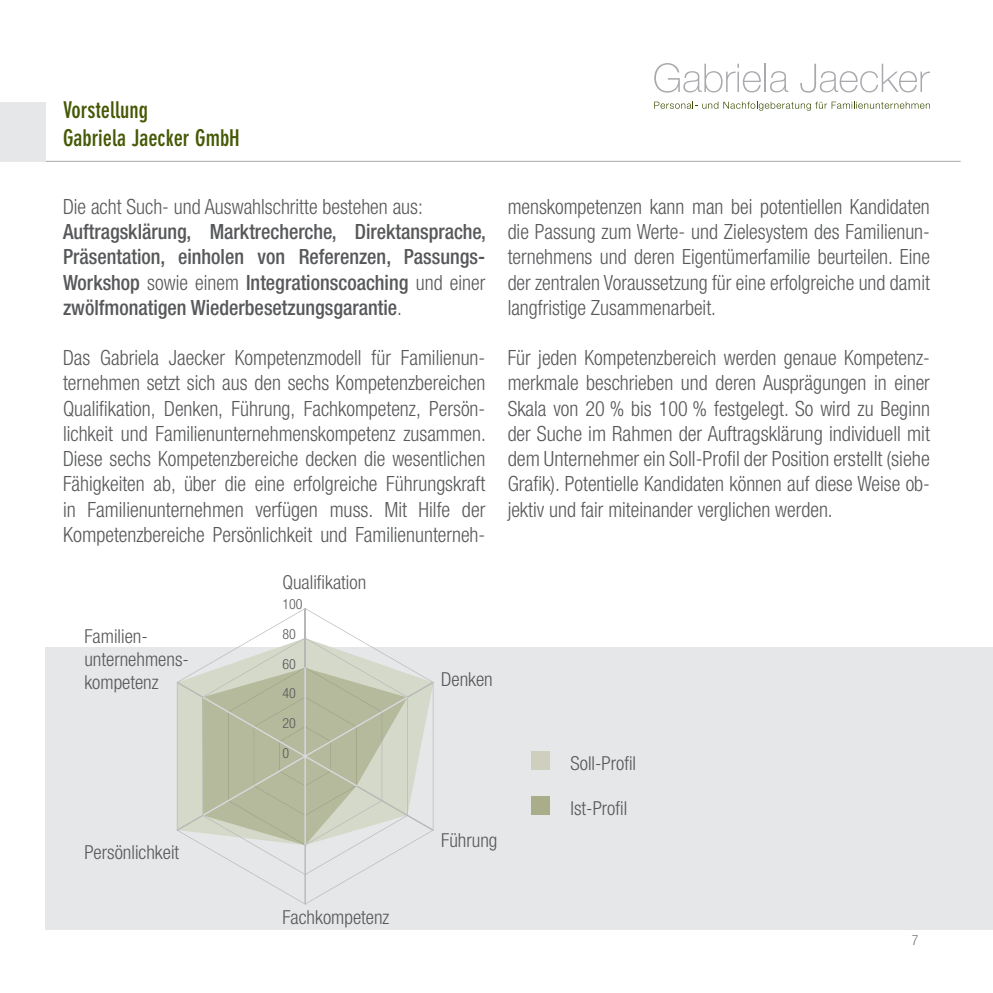
<style>
.page{position:relative;width:993px;height:993px;background:#fff}
.page>*{position:absolute;margin:0;border:0;box-sizing:border-box;transform-origin:0 0}
.t1{font:700 condensed 22.75px/27.3px "DIN Neuzeit Grotesk";color:#455804}
.t2{font:300 condensed 21px/25.2px "Helvetica Neue";color:#57585a;text-align:justify;scale:.96 1}
.t3{font:500 condensed 21px/25.2px "Helvetica Neue";color:#57585a;text-align:justify;scale:.96 1}
.t4{font:300 condensed 19.25px/22.6px "Helvetica Neue";color:#57585a}
.t5{font:300 condensed 14px/29.8px "Helvetica Neue";color:#57585a}
.t6{font:300 condensed 14px "Helvetica Neue";color:#76787b}
.s1{font-weight:300}
</style>
<div class="page">
<hr style="left:46px;top:161px;width:914px;height:1px;background:#a8a9ad">
<svg style="left:654px;top:102px;width:275px;height:9px"></svg>
<svg style="left:654px;top:63px;width:134px;height:30px"></svg>
<svg style="left:800px;top:64px;width:129px;height:29px"></svg>
<div style="left:0;top:102px;width:46px;height:59px;background:#e6e7e9"></div>
<div style="left:46px;top:647px;width:946px;height:282px;background:#e6e7e9"></div>
<svg style="left:177px;top:608px;width:256px;height:296px"></svg>
<div style="left:531px;top:796px;width:19px;height:19px;background:#a9ad89"></div>
<div style="left:531px;top:750px;width:19px;height:19px;background:#ced0bd"></div>
<p class="t1" style="left:63px;top:97px;width:178px">Vorstellung<br>Gabriela Jaecker GmbH</p>
<p class="t2" style="left:63px;top:194px;width:376px">Die acht Such- und Auswahlschritte bestehen aus:</p>
<p class="t3" style="left:63px;top:219px;width:442px">Auftragsklärung, Marktrecherche, Direktansprache, Präsentation, einholen von Referenzen, Passungs-Workshop <span class="s1">sowie einem</span> Integrationscoaching <span class="s1">und einer </span>zwölfmonatigen Wiederbesetzungsgarantie<span class="s1">.</span></p>
<p class="t2" style="left:63px;top:345px;width:442px">Das Gabriela Jaecker Kompetenzmodell für Familienun&shy;ternehmen setzt sich aus den sechs Kompetenzbereichen Qualifikation, Denken, Führung, Fachkompetenz, Persön&shy;lichkeit und Familienunternehmenskompetenz zusammen.<br>Diese sechs Kompetenzbereiche decken die wesentlichen Fähigkeiten ab, über die eine erfolgreiche Führungskraft in Familienunternehmen verfügen muss. Mit Hilfe der Kompetenzbereiche Persönlichkeit und Familienunterneh-</p>
<p class="t2" style="left:507px;top:194px;width:441px">menskompetenzen kann man bei potentiellen Kandidaten die Passung zum Werte- und Zielesystem des Familienun&shy;ternehmens und deren Eigentümerfamilie beurteilen. Eine der zentralen Voraussetzung für eine erfolgreiche und damit langfristige Zusammenarbeit.</p>
<p class="t2" style="left:507px;top:345px;width:441px">Für jeden Kompetenzbereich werden genaue Kompetenz&shy;merkmale beschrieben und deren Ausprägungen in einer Skala von 20 % bis 100 % festgelegt. So wird zu Beginn der Suche im Rahmen der Auftragsklärung individuell mit dem Unternehmer ein Soll-Profil der Position erstellt (siehe Grafik). Potentielle Kandidaten können auf diese Weise ob&shy;jektiv und fair miteinander verglichen werden.</p>
<p class="t4" style="left:84px;top:625px;width:106px">Familien&shy;unternehmens&shy;kompetenz</p>
<p class="t4" style="left:84px;top:840px;width:96px">Persönlichkeit</p>
<p class="t4" style="left:282px;top:570px;width:85px">Qualifikation</p>
<p class="t5" style="left:282px;top:589px;width:22px">100<br>80<br>60<br>40<br>20<br>0</p>
<p class="t4" style="left:441px;top:667px;width:53px">Denken</p>
<p class="t4" style="left:441px;top:828px;width:58px">Führung</p>
<p class="t4" style="left:570px;top:751px;width:67px">Soll-Profil</p>
<p class="t4" style="left:570px;top:796px;width:58px">Ist-Profil</p>
<p class="t4" style="left:282px;top:905px;width:108px">Fachkompetenz</p>
<p class="t6" style="left:911px;top:932px;width:8px">7</p>
</div>
